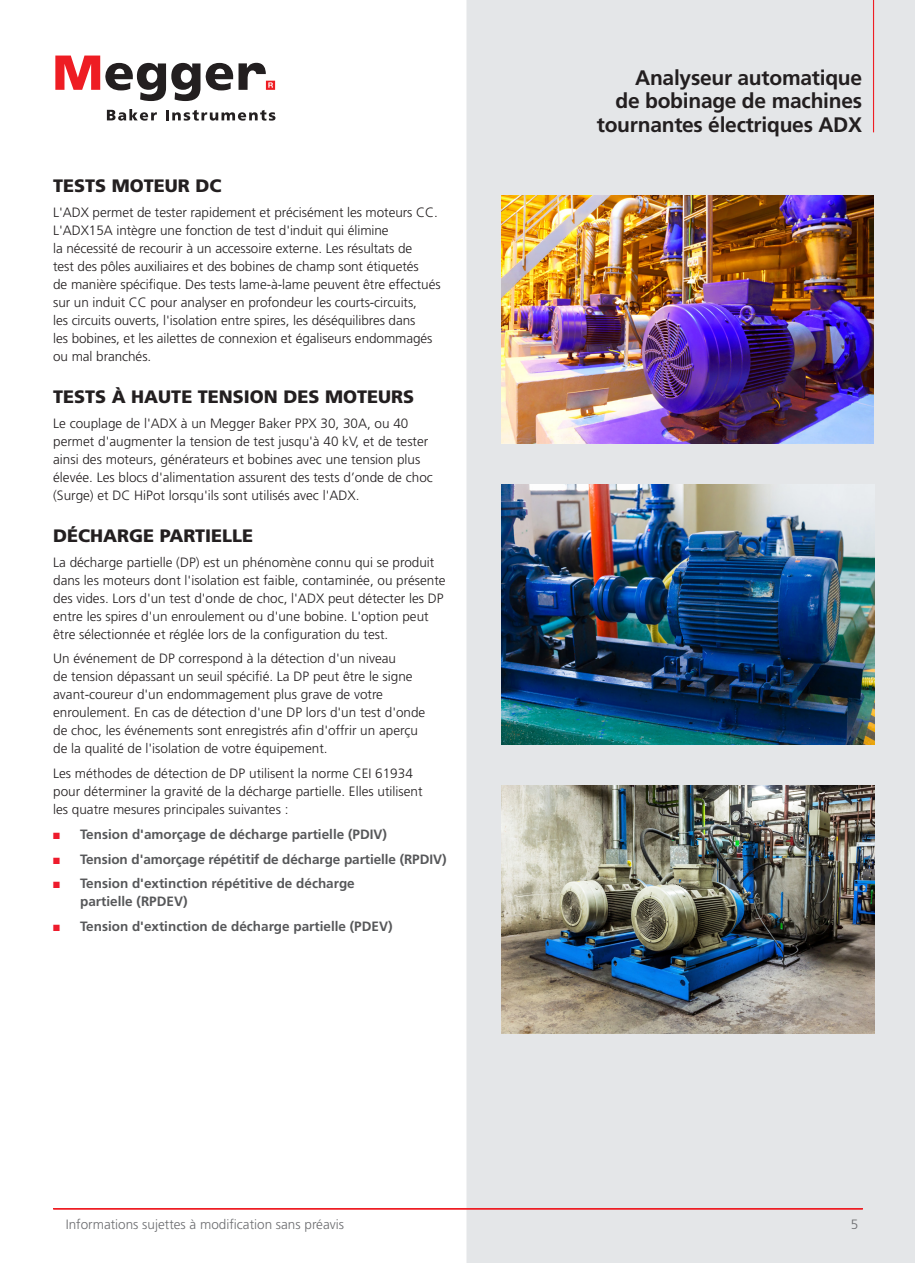
<style>
.page{position:relative;width:915px;height:1263px;background:#fff}
.page>*{position:absolute;margin:0;border:0;box-sizing:border-box;transform-origin:0 0}
.Page_Header_Bold{font:700 21px/23.4px "Frutiger LT Std";letter-spacing:-.015em;color:#231f20;text-align:right}
.Body{font:900 18px "Frutiger LT Std";color:#231f20}
.Body-2{font:900 18px "Frutiger LT Pro";color:#231f20}
.Body-3{font:300 13.5px/18px "Frutiger LT Std";color:#231f20}
.Bullets_80{font:700 13.5px/18px "Frutiger LT Pro";color:#57585a}
.Body-4{font:300 13.5px "Frutiger LT Std";color:#6c6d70}
.s1{color:#ee1b2c}
</style>
<div class="page">
<div style="left:466px;top:0;width:448px;height:1263px;background:#e4e6e8"></div>
<img style="left:501px;top:195px;width:372px;height:248px">
<img style="left:501px;top:785px;width:372px;height:248px">
<img style="left:501px;top:484px;width:372px;height:260px">
<hr style="left:53px;top:1208px;width:809px;height:1px;background:#ee1d23">
<hr style="left:872px;top:0;width:1px;height:132px;background:#ee1d23">
<svg style="left:55px;top:56px;width:220px;height:45px"></svg>
<svg style="left:107px;top:109px;width:50px;height:12px"></svg>
<svg style="left:166px;top:110px;width:109px;height:11px"></svg>
<p class="Body-2" style="left:53px;top:175px;width:170px">TESTS MOTEUR DC</p>
<p class="Body-3" style="left:53px;top:204px;width:389px">L'ADX permet de tester rapidement et précisément les moteurs CC.<br>L'ADX15A intègre une fonction de test d'induit qui élimine<br>la nécessité de recourir à un accessoire externe. Les résultats de<br>test des pôles auxiliaires et des bobines de champ sont étiquetés<br>de manière spécifique. Des tests lame-à-lame peuvent être effectués sur un induit CC pour analyser en profondeur les courts-circuits,<br>les circuits ouverts, l'isolation entre spires, les déséquilibres dans<br>les bobines, et les ailettes de connexion et égaliseurs endommagés ou mal branchés.</p>
<p class="Body" style="left:53px;top:386px;width:362px">TESTS À HAUTE TENSION DES MOTEURS</p>
<p class="Body-3" style="left:53px;top:414px;width:381px">Le couplage de l'ADX à un Megger Baker PPX 30, 30A, ou 40 permet d'augmenter la tension de test jusqu'à 40 kV, et de tester ainsi des moteurs, générateurs et bobines avec une tension plus élevée. Les blocs d'alimentation assurent des tests d’onde de choc (Surge) et DC HiPot lorsqu'ils sont utilisés avec l'ADX.</p>
<p class="Body" style="left:53px;top:525px;width:201px">DÉCHARGE PARTIELLE</p>
<p class="Body-3" style="left:53px;top:553px;width:394px">La décharge partielle (DP) est un phénomène connu qui se produit dans les moteurs dont l'isolation est faible, contaminée, ou présente des vides. Lors d'un test d'onde de choc, l'ADX peut détecter les DP entre les spires d'un enroulement ou d'une bobine. L'option peut être sélectionnée et réglée lors de la configuration du test.</p>
<p class="Body-3" style="left:53px;top:650px;width:373px">Un événement de DP correspond à la détection d'un niveau<br>de tension dépassant un seuil spécifié. La DP peut être le signe avant-coureur d'un endommagement plus grave de votre enroulement. En cas de détection d'une DP lors d'un test d'onde de choc, les événements sont enregistrés afin d'offrir un aperçu de la qualité de l'isolation de votre équipement.</p>
<p class="Body-3" style="left:53px;top:765px;width:371px">Les méthodes de détection de DP utilisent la norme CEI 61934 pour déterminer la gravité de la décharge partielle. Elles utilisent les quatre mesures principales suivantes :</p>
<p class="Bullets_80" style="left:53px;top:825px;width:335px"><span class="s1">■</span> Tension d'amorçage de décharge partielle (PDIV)</p>
<p class="Bullets_80" style="left:53px;top:850px;width:395px"><span class="s1">■</span> Tension d'amorçage répétitif de décharge partielle (RPDIV)</p>
<p class="Bullets_80" style="left:80px;top:875px;width:276px;text-indent:-27px"><span class="s1">■</span> Tension d'extinction répétitive de décharge partielle (RPDEV)</p>
<p class="Bullets_80" style="left:53px;top:917px;width:341px"><span class="s1">■</span> Tension d'extinction de décharge partielle (PDEV)</p>
<p class="Page_Header_Bold" style="left:596px;top:66px;width:267px">Analyseur automatique<br>de bobinage de machines tournantes électriques ADX</p>
<p class="Body-4" style="left:66px;top:1217px;width:280px">Informations sujettes à modification sans préavis</p>
<p class="Body-4" style="left:850px;top:1217px;width:9px">5</p>
</div>
